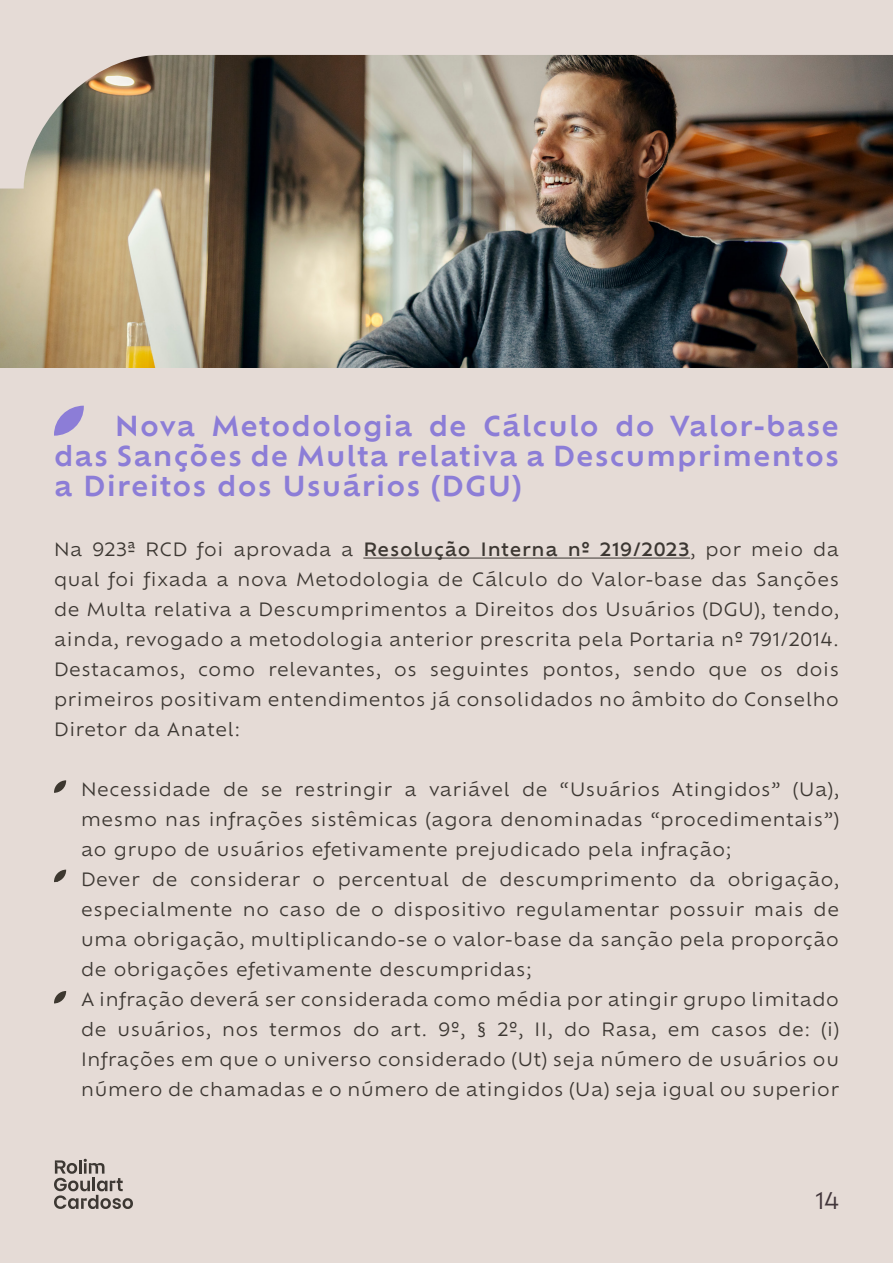
<style>
.page{position:relative;width:893px;height:1263px;background:#fff}
.page>*{position:absolute;margin:0;border:0;box-sizing:border-box;transform-origin:0 0}
.t1{font:600 27px/30px "Ofelia Text";letter-spacing:.04em;color:#8c7dd7;text-align:justify}
.t2{font:22.5px "Ofelia Text";color:#42363b}
.t3{font:18px/30px "Ofelia Text";letter-spacing:.04em;color:#3c3732;text-align:justify}
.s1{font-weight:500}
</style>
<div class="page">
<div style="left:0;top:1px;width:893px;height:1262px;background:#e5dbd6"></div>
<svg style="left:54px;top:1159px;width:79px;height:50px"></svg>
<hr style="left:363px;top:558px;width:327px;height:1px;background:#3c3732">
<svg style="left:54px;top:780px;width:12px;height:13px"></svg>
<svg style="left:54px;top:870px;width:12px;height:12px"></svg>
<svg style="left:54px;top:991px;width:12px;height:12px"></svg>
<svg style="left:54px;top:406px;width:30px;height:30px"></svg>
<img style="left:0;top:189px;width:893px;height:178px">
<img style="left:0;top:0;width:893px;height:189px">
<h1 class="t1" style="left:54px;top:409px;width:786px;text-indent:61px">Nova Metodologia de Cálculo do Valor-base das Sanções de Multa relativa a Descumprimentos a Direitos dos Usuários (DGU)</h1>
<p class="t3" style="left:54px;top:533px;width:786px">Na 923ª RCD foi aprovada a <span class="s1">Resolução Interna nº 219/2023</span>, por meio da qual foi fixada a nova Metodologia de Cálculo do Valor-base das Sanções de Multa relativa a Descumprimentos a Direitos dos Usuários (DGU), tendo, ainda, revogado a metodologia anterior prescrita pela Portaria nº 791/2014.<br>Destacamos, como relevantes, os seguintes pontos, sendo que os dois primeiros positivam entendimentos já consolidados no âmbito do Conselho Diretor da Anatel:</p>
<p class="t3" style="left:81px;top:773px;width:759px;text-indent:-27px">• Necessidade de se restringir a variável de “Usuários Atingidos” (Ua), mesmo nas infrações sistêmicas (agora denominadas “procedimentais”) ao grupo de usuários efetivamente prejudicado pela infração;</p>
<p class="t3" style="left:81px;top:863px;width:759px;text-indent:-27px">• Dever de considerar o percentual de descumprimento da obrigação, especialmente no caso de o dispositivo regulamentar possuir mais de uma obrigação, multiplicando-se o valor-base da sanção pela proporção de obrigações efetivamente descumpridas;</p>
<p class="t3" style="left:81px;top:983px;width:759px;text-indent:-27px">• A infração deverá ser considerada como média por atingir grupo limitado de usuários, nos termos do art. 9º, § 2º, II, do Rasa, em casos de: (i)<br>Infrações em que o universo considerado (Ut) seja número de usuários ou número de chamadas e o número de atingidos (Ua) seja igual ou superior</p>
<p class="t2" style="left:815px;top:1183px;width:25px">14</p>
</div>
